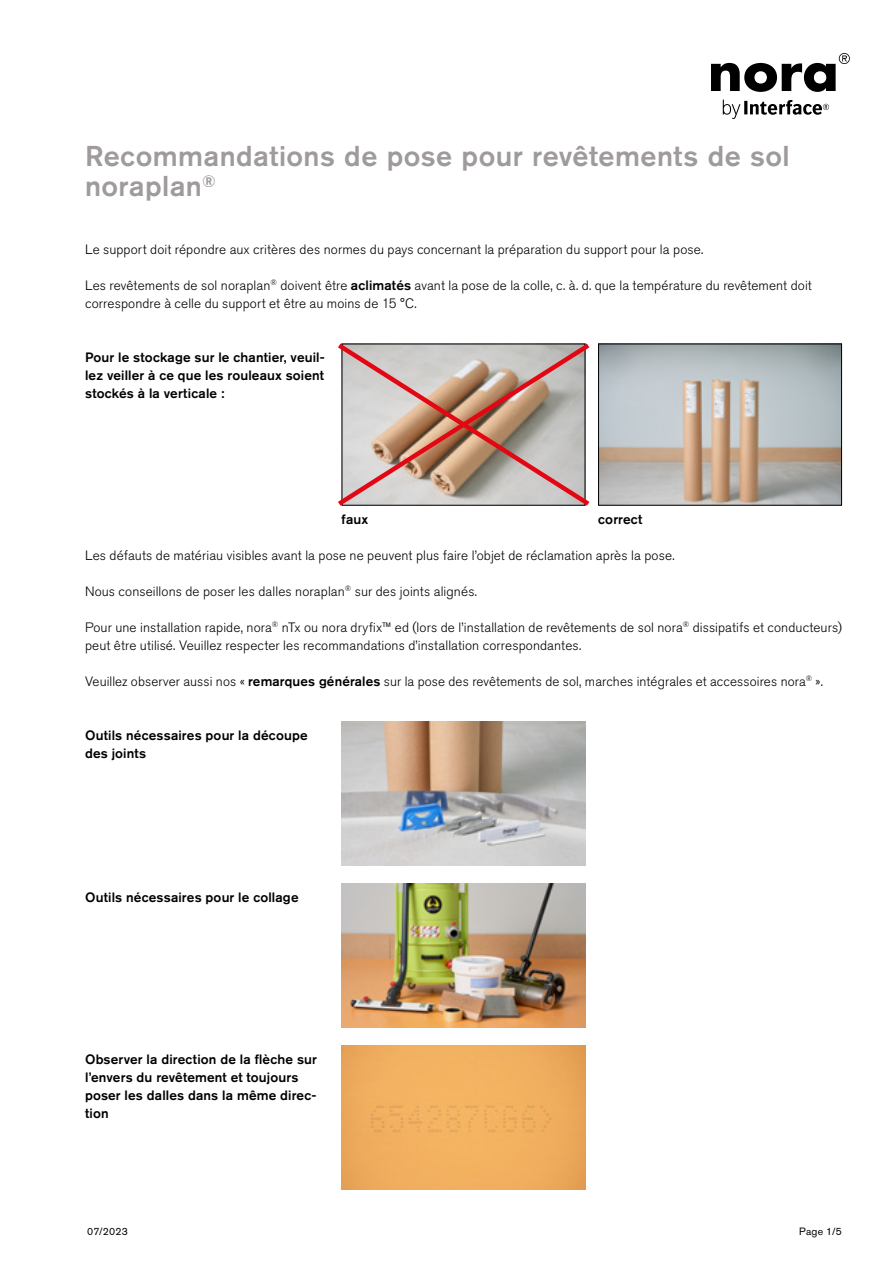
<style>
.page{position:relative;width:893px;height:1263px;background:#fff}
.page>*{position:absolute;margin:0;border:0;box-sizing:border-box;transform-origin:0 0}
.t1{font:500 28.5px/30px "Akzidenz Grotesk Pro";letter-spacing:.015em;color:#9f9a9c}
.t2{font:300 13.5px/18px "Akzidenz Grotesk Pro";letter-spacing:.01em;color:#000}
.t3{font:500 13.5px/18px "Akzidenz Grotesk Pro";letter-spacing:.01em;color:#000}
.t4{font:10.5px "Akzidenz Grotesk Pro";letter-spacing:.02em;color:#000}
.s1{font-weight:500}
</style>
<div class="page">
<img style="left:600px;top:346px;width:240px;height:158px">
<div style="left:598px;top:344px;width:244px;height:162px;border:1px solid #000"></div>
<svg style="left:338px;top:343px;width:252px;height:163px;background:#c1a99f"></svg>
<img style="left:342px;top:722px;width:243px;height:144px">
<img style="left:342px;top:884px;width:243px;height:144px">
<img style="left:342px;top:1046px;width:243px;height:144px">
<svg style="left:711px;top:53px;width:139px;height:39px"></svg>
<svg style="left:723px;top:100px;width:106px;height:19px"></svg>
<h1 class="t1" style="left:85px;top:140px;width:706px">Recommandations de pose pour revêtements de sol noraplan<sup>®</sup></h1>
<p class="t2" style="left:85px;top:240px;width:620px">Le support doit répondre aux critères des normes du pays concernant la préparation du support pour la pose.</p>
<p class="t2" style="left:85px;top:276px;width:728px">Les revêtements de sol noraplan<sup>®</sup> doivent être <span class="s1">aclimatés</span> avant la pose de la colle, c. à. d. que la température du revêtement doit correspondre à celle du support et être au moins de 15 °C.</p>
<p class="t3" style="left:85px;top:348px;width:241px;text-align:justify">Pour le stockage sur le chantier, veuil&shy;lez veiller à ce que les rouleaux soient stockés à la verticale :</p>
<p class="t3" style="left:342px;top:510px;width:28px">faux</p>
<p class="t3" style="left:598px;top:510px;width:46px">correct</p>
<p class="t2" style="left:85px;top:546px;width:591px">Les défauts de matériau visibles avant la pose ne peuvent plus faire l’objet de réclamation après la pose.</p>
<p class="t2" style="left:85px;top:582px;width:394px">Nous conseillons de poser les dalles noraplan<sup>®</sup> sur des joints alignés.</p>
<p class="t2" style="left:85px;top:618px;width:758px">Pour une installation rapide, nora<sup>®</sup> nTx ou nora dryfix™ ed (lors de l’installation de revêtements de sol nora<sup>®</sup> dissipatifs et conducteurs) peut être utilisé. Veuillez respecter les recommandations d’installation correspondantes.</p>
<p class="t2" style="left:85px;top:672px;width:739px">Veuillez observer aussi nos « <span class="s1">remarques générales</span> sur la pose des revêtements de sol, marches intégrales et accessoires nora<sup>®</sup> ».</p>
<p class="t3" style="left:85px;top:726px;width:224px">Outils nécessaires pour la découpe des joints</p>
<p class="t3" style="left:85px;top:888px;width:215px">Outils nécessaires pour le collage</p>
<p class="t3" style="left:85px;top:1050px;width:233px">Observer la direction de la flèche sur l’envers du revêtement et toujours poser les dalles dans la même direc&shy;tion</p>
<p class="t4" style="left:87px;top:1224px;width:42px">07/2023</p>
<p class="t4" style="left:799px;top:1224px;width:44px">Page 1/5</p>
</div>
